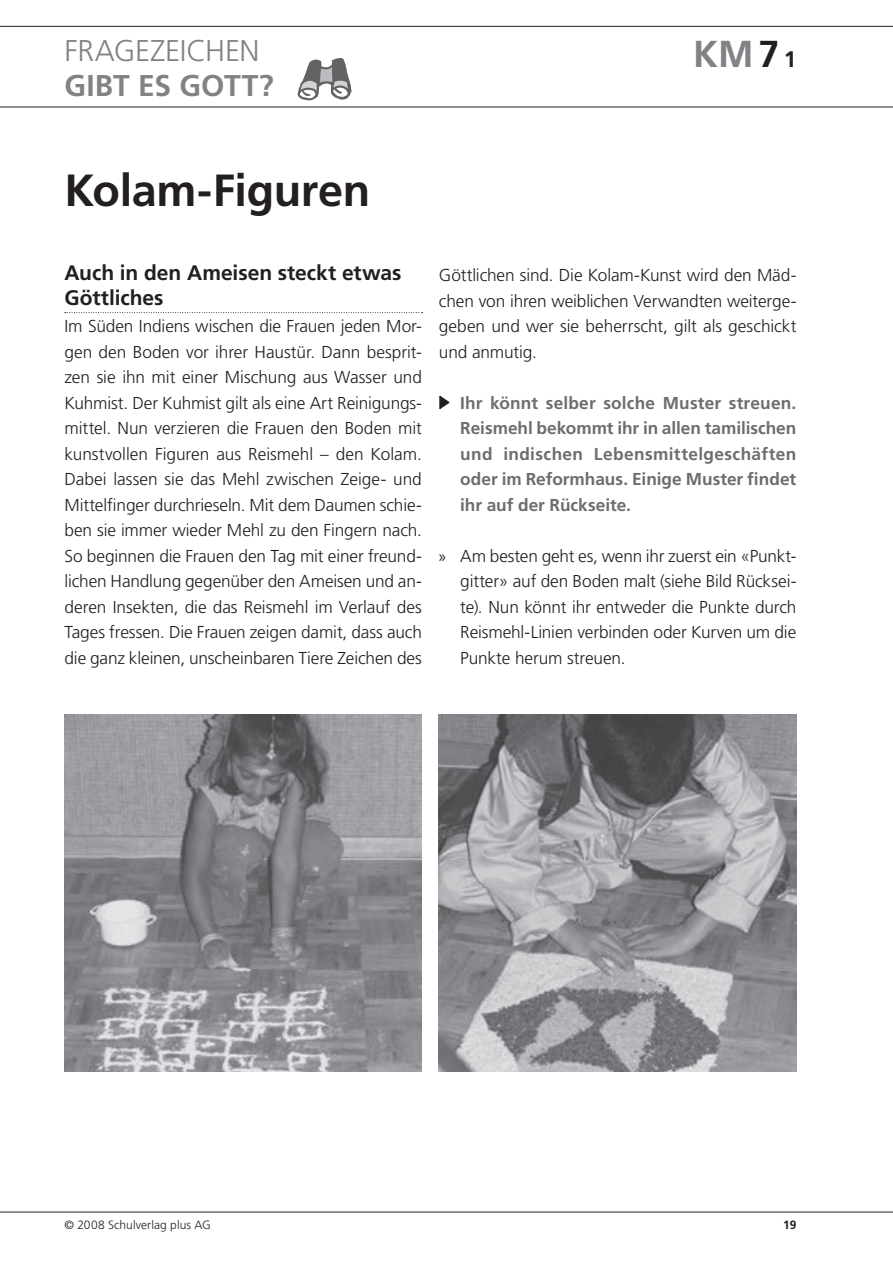
<style>
.page{position:relative;width:893px;height:1263px;background:#fff}
.page>*{position:absolute;margin:0;border:0;box-sizing:border-box;transform-origin:0 0}
.t1{font:700 45px "Frutiger";letter-spacing:-.01em;color:#231f20}
.t2{font:700 37.5px "Frutiger";color:#808285}
.t3{font:300 30px "Frutiger";letter-spacing:-.01em;color:#808285}
.t4{font:700 30px "Frutiger";color:#808285}
.t5{font:700 21px/25.5px "Frutiger";color:#231f20}
.t6{font:18px "Myriad";color:#231f20}
.t7{font:300 17.25px/25.5px "Frutiger";letter-spacing:-.005em;color:#231f20;text-align:justify}
.t8{font:700 17.25px/25.5px "Frutiger";color:#6c6d70;text-align:justify}
.t9{font:300 12px "Frutiger";letter-spacing:.005em;color:#231f20}
.t10{font:700 12px "Frutiger";color:#231f20}
.s1{color:#231f20}
.s2{font-size:22.5px;color:#231f20}
.s3{font-family:"Myriad Pro";font-weight:400}
</style>
<div class="page">
<hr style="left:0;top:107px;width:892px;height:1px;background:#231f20">
<hr style="left:0;top:26px;width:892px;height:1px;background:#231f20">
<svg style="left:297px;top:58px;width:54px;height:43px"></svg>
<hr style="left:0;top:1212px;width:892px;height:1px;background:#231f20">
<svg style="left:65px;top:312px;width:357px;height:1px"></svg>
<svg style="left:439px;top:395px;width:11px;height:14px"></svg>
<img style="left:64px;top:714px;width:358px;height:358px">
<img style="left:439px;top:714px;width:357px;height:358px">
<h3 class="t3" style="left:64px;top:34px;width:196px">FRAGEZEICHEN</h3>
<h3 class="t4" style="left:64px;top:68px;width:211px">GIBT ES GOTT?</h3>
<h2 class="t2" style="left:693px;top:31px;width:105px">KM<span class="s1">7</span> <span class="s2">1</span></h2>
<h1 class="t1" style="left:64px;top:164px;width:307px">Kolam-Figuren</h1>
<p class="t5" style="left:64px;top:259px;width:338px">Auch in den Ameisen steckt etwas<br>Göttliches</p>
<p class="t7" style="left:64px;top:313px;width:359px">Im Süden Indiens wischen die Frauen jeden Mor&shy;gen den Boden vor ihrer Haustür. Dann besprit&shy;zen sie ihn mit einer Mischung aus Wasser und Kuhmist. Der Kuhmist gilt als eine Art Reinigungs&shy;mittel. Nun verzieren die Frauen den Boden mit kunstvollen Figuren aus Reismehl – den Kolam.<br>Dabei lassen sie das Mehl zwischen Zeige- und Mittelfinger durchrieseln. Mit dem Daumen schie&shy;ben sie immer wieder Mehl zu den Fingern nach.<br>So beginnen die Frauen den Tag mit einer freund&shy;lichen Handlung gegenüber den Ameisen und an&shy;deren Insekten, die das Reismehl im Verlauf des Tages fressen. Die Frauen zeigen damit, dass auch die ganz kleinen, unscheinbaren Tiere Zeichen des</p>
<p class="t7" style="left:439px;top:262px;width:359px">Göttlichen sind. Die Kolam-Kunst wird den Mäd&shy;chen von ihren weiblichen Verwandten weiterge&shy;geben und wer sie beherrscht, gilt als geschickt und anmutig.</p>
<p class="t8" style="left:460px;top:390px;width:337px">Ihr könnt selber solche Muster streuen.<br>Reismehl bekommt ihr in allen tamilischen und indischen Lebensmittelgeschäften oder im Reformhaus. Einige Muster findet ihr auf der Rückseite.</p>
<p class="t7" style="left:460px;top:543px;width:337px;text-indent:-21px"><span class="s3">»</span> Am besten geht es, wenn ihr zuerst ein «Punkt&shy;gitter» auf den Boden malt (siehe Bild Rücksei&shy;te). Nun könnt ihr entweder die Punkte durch Reismehl-Linien verbinden oder Kurven um die Punkte herum streuen.</p>
<p class="t6" style="left:593px;top:285px;width:111px">Recht/Unrecht</p>
<p class="t9" style="left:64px;top:1218px;width:148px">© 2008 Schulverlag plus AG</p>
<p class="t10" style="left:783px;top:1218px;width:15px">19</p>
</div>
